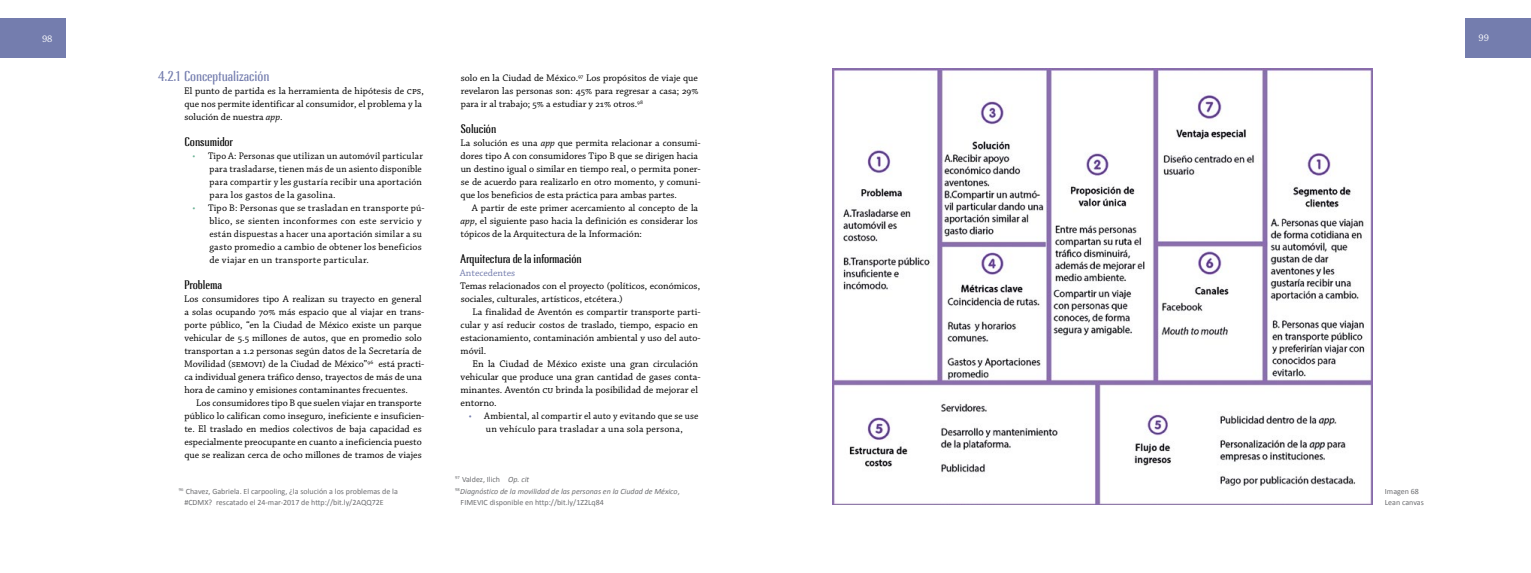
<style>
.page{position:relative;width:1531px;height:573px;background:#fff}
.page>*{position:absolute;margin:0;border:0;box-sizing:border-box;transform-origin:0 0}
.t1{font:15px "Lennox ITC Std";color:#747dae}
.t2{font:13px "Lennox ITC Std";color:#000}
.t3{font:10.2px/13px "Chaparral Pro";color:#000}
.t4{font:10px/13px "Chaparral Pro";color:#000}
.t5{font:10px/13px "Chaparral Pro";letter-spacing:.025em;color:#000}
.t6{font:10px/13px "Chaparral Pro";color:#000;text-align:justify;scale:.95 1}
.t7{font:10px/13px "Chaparral Pro";letter-spacing:.025em;color:#000;text-align:center;scale:.96 1}
.t8{font:10px "Chaparral Pro";color:#747dae}
.t9{font:10px "Chaparral Pro";color:#fff}
.t10{font:8px/11px "Calibri";color:#6d6e71}
.t11{font:italic 8px/12px "Calibri";color:#6d6e71}
.s1{font-style:italic}
.s2{font-style:italic;color:#6bb396}
.s3{font-size:10px}
.s4{color:#747dae}
.s5{font-style:normal}
</style>
<div class="page">
<div style="left:1465px;top:18px;width:66px;height:39px;background:#747dae"></div>
<div style="left:0;top:19px;width:66px;height:39px;background:#747dae"></div>
<img style="left:833px;top:69px;width:540px;height:436px">
<p class="t9" style="left:42px;top:33px;width:12px">98</p>
<p class="t9" style="left:1478px;top:33px;width:12px">99</p>
<h1 class="t1" style="left:158px;top:68px;width:113px">4.2.1 Conceptualización</h1>
<p class="t4" style="left:184px;top:85px;width:241px">El punto de partida es la herramienta de hipótesis de CPS, que nos permite identificar al consumidor, el problema y la solución de nuestra <span class="s1">app</span>.</p>
<h2 class="t2" style="left:184px;top:134px;width:50px">Consumidor</h2>
<p class="t6" style="left:210px;top:150px;width:226px;text-indent:-17px"><span class="s2">•</span> Tipo A: Personas que utilizan un automóvil particular para trasladarse, tienen más de un asiento disponible para compartir y les gustaría recibir una aportación para los gastos de la gasolina.</p>
<p class="t5" style="left:209px;top:202px;width:217px;text-indent:-17px"><span class="s2">•</span> Tipo B: Personas que se trasladan en transporte pú&shy;blico, se sienten inconformes con este servicio y están dispuestas a hacer una aportación similar a su gasto promedio a cambio de obtener los beneficios de viajar en un transporte particular.</p>
<h2 class="t2" style="left:184px;top:277px;width:39px">Problema</h2>
<p class="t4" style="left:184px;top:293px;width:242px">Los consumidores tipo A realizan su trayecto en general a solas ocupando 70% más espacio que al viajar en trans&shy;porte público, “en la Ciudad de México existe un parque vehicular de 5.5 millones de autos, que en promedio solo transportan a 1.2 personas según datos de la Secretaría de Movilidad (Semovi) de la Ciudad de México”<sup>96</sup> está practi&shy;ca individual genera tráfico denso, trayectos de más de una hora de camino y emisiones contaminantes frecuentes.</p>
<p class="t4" style="left:184px;top:397px;width:242px;text-indent:12px">Los consumidores tipo B que suelen viajar en transporte público lo califican como inseguro, ineficiente e insuficien&shy;te. El traslado en medios colectivos de baja capacidad es especialmente preocupante en cuanto a ineficiencia puesto que se realizan cerca de ocho millones de tramos de viajes</p>
<p class="t10" style="left:184px;top:485px;width:215px;text-indent:-6px"><sup>96</sup> Chavez, Gabriela. El carpooling, ¿la solución a los problemas de la #CDMX? rescatado el 24-mar-2017 de http://bit.ly/2AQQ72E</p>
<p class="t4" style="left:461px;top:72px;width:239px;text-align:justify">solo en la Ciudad de México.<sup>97</sup> Los propósitos de viaje que revelaron las personas son: 45% para regresar a casa; 29% para ir al trabajo; 5% a estudiar y 21% otros.<sup>98</sup></p>
<h2 class="t2" style="left:461px;top:121px;width:37px">Solución</h2>
<p class="t4" style="left:460px;top:137px;width:242px">La solución es una <span class="s1">app</span> que permita relacionar a consumi&shy;dores tipo A con consumidores Tipo B que se dirigen hacia un destino igual o similar en tiempo real, o permita poner&shy;se de acuerdo para realizarlo en otro momento, y comuni&shy;que los beneficios de esta práctica para ambas partes.</p>
<p class="t4" style="left:461px;top:202px;width:239px;text-align:justify;text-indent:11px">A partir de este primer acercamiento al concepto de la <span class="s1">app</span>, el siguiente paso hacia la definición es considerar los tópicos de la Arquitectura de la Información:</p>
<h2 class="t2" style="left:460px;top:251px;width:123px">Arquitectura de la información</h2>
<p class="t8" style="left:460px;top:267px;width:57px">Antecedentes</p>
<p class="t4" style="left:460px;top:280px;width:241px">Temas relacionados con el proyecto (políticos, económicos, sociales, culturales, artísticos, etcétera.)</p>
<p class="t4" style="left:461px;top:306px;width:241px;text-indent:12px">La finalidad de Aventón es compartir transporte parti&shy;cular y así reducir costos de traslado, tiempo, espacio en estacionamiento, contaminación ambiental y uso del auto&shy;móvil.</p>
<p class="t3" style="left:461px;top:358px;width:242px;text-indent:12px">En la Ciudad de México existe una gran circulación vehicular que produce una gran cantidad de gases conta&shy;minantes. Aventón <span class="s3">CU</span> brinda la posibilidad de mejorar el entorno.</p>
<p class="t7" style="left:469px;top:410px;width:241px"><span class="s4">•</span> Ambiental, al compartir el auto y evitando que se use un vehículo para trasladar a una sola persona,</p>
<p class="t11" style="left:455px;top:473px;width:226px"><sup>97</sup> <span class="s5">Valdez, Ilich</span> Op. cit<br><sup>98</sup>Diagnóstico de la movilidad de las personas en la Ciudad de México<span class="s5">,</span></p>
<p class="t10" style="left:461px;top:496px;width:145px">FIMEVIC disponible en http://bit.ly/1Z2Lq84</p>
<p class="t10" style="left:1385px;top:485px;width:40px">Imagen 68<br>Lean canvas</p>
</div>
